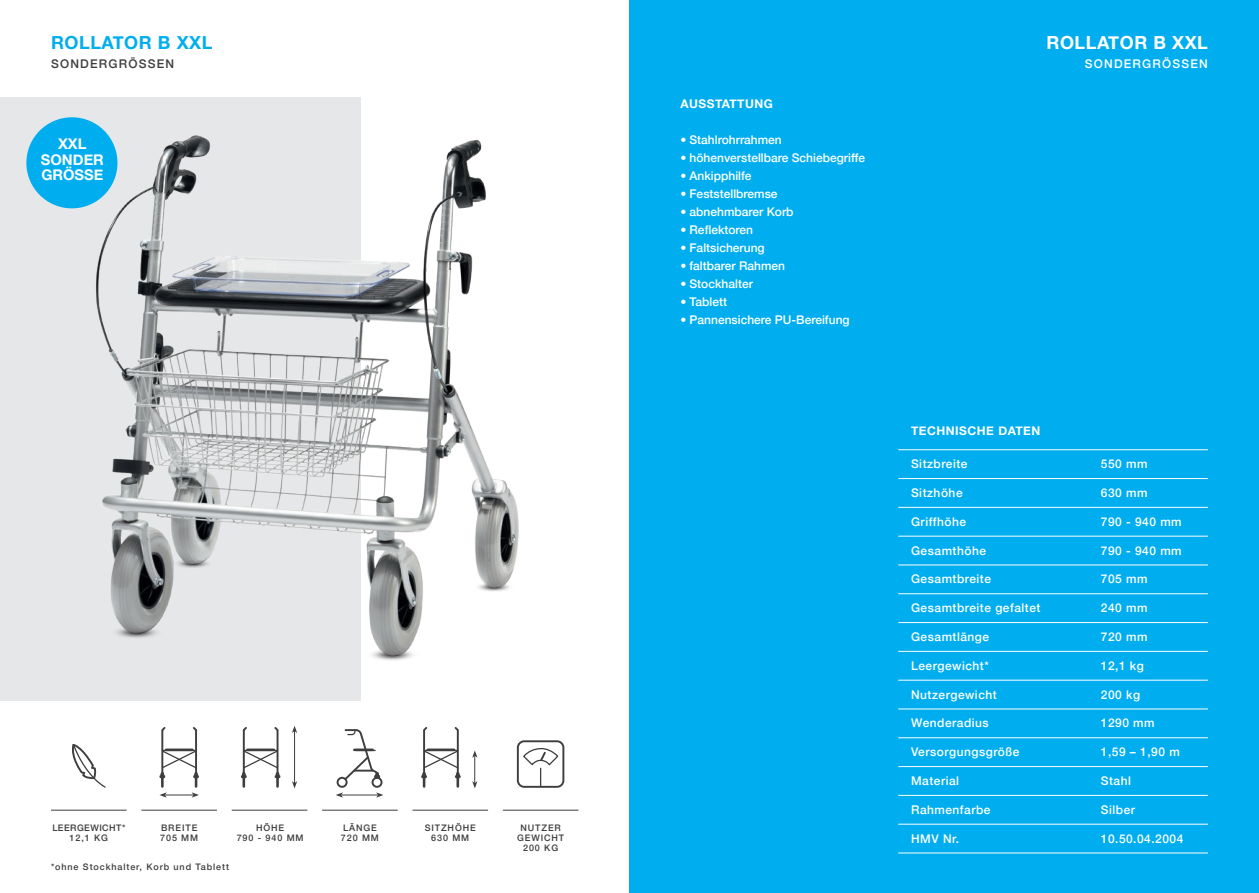
<style>
.page{position:relative;width:1259px;height:893px;background:#fff}
.page>*{position:absolute;margin:0;border:0;box-sizing:border-box;transform-origin:0 0}
.t1{font:700 18px "Helvetica Neue";letter-spacing:.03em;color:#00aeef}
.t2{font:700 18px "Helvetica Neue";letter-spacing:.03em;color:#fff}
.t3{font:700 14.7px/15.1px "Helvetica Neue";color:#fff;text-align:center}
.t4{font:500 12px "Helvetica Neue";letter-spacing:.04em;color:#fff}
.t5{font:500 12px "Helvetica Neue";color:#fff}
.t6{font:700 12px "Helvetica Neue";letter-spacing:.04em;color:#fff}
.t7{font:500 12px "Helvetica Neue";letter-spacing:.1em;color:#3e3e3f}
.t8{font:500 12px "Helvetica Neue";letter-spacing:.1em;color:#fff}
.t9{font:500 9px/9.8px "Helvetica Neue";letter-spacing:.1em;color:#3e3e3f;text-align:center}
.t10{font:500 9px/9.8px "Helvetica Neue";letter-spacing:.05em;color:#3e3e3f;text-align:center}
</style>
<div class="page">
<div style="left:0;top:97px;width:361px;height:604px;background:#e6e7e9"></div>
<svg style="left:72px;top:743px;width:34px;height:45px"></svg>
<svg style="left:159px;top:727px;width:40px;height:59px"></svg>
<svg style="left:241px;top:727px;width:39px;height:59px"></svg>
<hr style="left:163px;top:795px;width:33px;height:1px;background:#3e3e3f">
<svg style="left:159px;top:792px;width:8px;height:6px"></svg>
<svg style="left:192px;top:792px;width:7px;height:6px"></svg>
<hr style="left:294px;top:730px;width:1px;height:55px;background:#3e3e3f">
<svg style="left:292px;top:781px;width:5px;height:7px"></svg>
<svg style="left:292px;top:726px;width:5px;height:7px"></svg>
<hr style="left:340px;top:795px;width:39px;height:1px;background:#3e3e3f">
<svg style="left:336px;top:792px;width:7px;height:6px"></svg>
<svg style="left:376px;top:792px;width:7px;height:6px"></svg>
<div style="left:371px;top:777px;width:11px;height:11px;border:2px solid #3e3e3f;border-radius:50%"></div>
<svg style="left:344px;top:729px;width:36px;height:53px"></svg>
<div style="left:337px;top:777px;width:10px;height:11px;border:2px solid #3e3e3f;border-radius:50%"></div>
<hr style="left:51px;top:810px;width:76px;height:1px;background:#3e3e3f">
<hr style="left:141px;top:810px;width:76px;height:1px;background:#3e3e3f">
<hr style="left:232px;top:810px;width:75px;height:1px;background:#3e3e3f">
<hr style="left:322px;top:810px;width:76px;height:1px;background:#3e3e3f">
<div style="left:517px;top:740px;width:47px;height:48px;border:2px solid #3e3e3f;border-radius:6px"></div>
<svg style="left:522px;top:748px;width:37px;height:39px"></svg>
<hr style="left:503px;top:810px;width:75px;height:1px;background:#3e3e3f">
<svg style="left:421px;top:727px;width:40px;height:59px"></svg>
<hr style="left:474px;top:755px;width:1px;height:30px;background:#3e3e3f">
<svg style="left:472px;top:781px;width:5px;height:7px"></svg>
<svg style="left:472px;top:750px;width:5px;height:8px"></svg>
<hr style="left:412px;top:810px;width:76px;height:1px;background:#3e3e3f">
<img style="left:89px;top:126px;width:430px;height:534px">
<div style="left:26px;top:117px;width:91px;height:91px;background:#00aeef;border-radius:50%"></div>
<div style="left:629px;top:0;width:630px;height:893px;background:#00aeef"></div>
<hr style="left:898px;top:449px;width:310px;height:1px;background:#fff">
<hr style="left:898px;top:478px;width:310px;height:1px;background:#fff">
<hr style="left:898px;top:507px;width:310px;height:1px;background:#fff">
<hr style="left:898px;top:536px;width:310px;height:1px;background:#fff">
<hr style="left:898px;top:565px;width:310px;height:1px;background:#fff">
<hr style="left:898px;top:593px;width:310px;height:1px;background:#fff">
<hr style="left:898px;top:622px;width:310px;height:1px;background:#fff">
<hr style="left:898px;top:651px;width:310px;height:1px;background:#fff">
<hr style="left:898px;top:680px;width:310px;height:1px;background:#fff">
<hr style="left:898px;top:709px;width:310px;height:1px;background:#fff">
<hr style="left:898px;top:737px;width:310px;height:1px;background:#fff">
<hr style="left:898px;top:766px;width:310px;height:1px;background:#fff">
<hr style="left:898px;top:795px;width:310px;height:1px;background:#fff">
<hr style="left:898px;top:824px;width:310px;height:1px;background:#fff">
<hr style="left:898px;top:853px;width:310px;height:1px;background:#fff">
<h1 class="t1" style="left:51px;top:29px;width:163px">ROLLATOR B XXL</h1>
<p class="t7" style="left:51px;top:54px;width:125px">SONDERGRÖSSEN</p>
<p class="t3" style="left:41px;top:137px;width:64px">XXL<br>SONDER<br>GRÖSSE</p>
<p class="t10" style="left:52px;top:822px;width:74px">LEERGEWICHT*<br>12,1 KG</p>
<p class="t9" style="left:160px;top:822px;width:40px;text-align:left">BREITE<br>705 MM</p>
<p class="t9" style="left:237px;top:822px;width:68px">HÖHE<br>790 - 940 MM</p>
<p class="t9" style="left:341px;top:822px;width:40px;text-align:left">LÄNGE<br>720 MM</p>
<p class="t9" style="left:517px;top:822px;width:49px">NUTZER<br>GEWICHT<br>200 KG</p>
<p class="t9" style="left:425px;top:822px;width:53px">SITZHÖHE<br>630 MM</p>
<p class="t9" style="left:51px;top:861px;width:179px">*ohne Stockhalter, Korb und Tablett</p>
<p class="t6" style="left:680px;top:95px;width:94px">AUSSTATTUNG</p>
<p class="t5" style="left:680px;top:131px;width:103px">• Stahlrohrrahmen</p>
<p class="t5" style="left:680px;top:149px;width:186px">• höhenverstellbare Schiebegriffe</p>
<p class="t5" style="left:680px;top:167px;width:73px">• Ankipphilfe</p>
<p class="t5" style="left:680px;top:185px;width:99px">• Feststellbremse</p>
<p class="t5" style="left:680px;top:203px;width:115px">• abnehmbarer Korb</p>
<p class="t5" style="left:680px;top:221px;width:74px">• Reflektoren</p>
<p class="t5" style="left:680px;top:239px;width:86px">• Faltsicherung</p>
<p class="t5" style="left:680px;top:257px;width:106px">• faltbarer Rahmen</p>
<p class="t5" style="left:680px;top:275px;width:74px">• Stockhalter</p>
<p class="t5" style="left:680px;top:293px;width:48px">• Tablett</p>
<p class="t5" style="left:680px;top:311px;width:171px">• Pannensichere PU-Bereifung</p>
<h1 class="t2" style="left:1046px;top:29px;width:163px">ROLLATOR B XXL</h1>
<p class="t8" style="left:1084px;top:54px;width:125px">SONDERGRÖSSEN</p>
<p class="t6" style="left:911px;top:421px;width:131px">TECHNISCHE DATEN</p>
<p class="t4" style="left:911px;top:454px;width:58px">Sitzbreite</p>
<p class="t4" style="left:1101px;top:454px;width:48px">550 mm</p>
<p class="t4" style="left:911px;top:483px;width:53px">Sitzhöhe</p>
<p class="t4" style="left:1101px;top:483px;width:48px">630 mm</p>
<p class="t4" style="left:911px;top:512px;width:56px">Griffhöhe</p>
<p class="t4" style="left:1101px;top:512px;width:82px">790 - 940 mm</p>
<p class="t4" style="left:911px;top:541px;width:76px">Gesamthöhe</p>
<p class="t4" style="left:1101px;top:541px;width:82px">790 - 940 mm</p>
<p class="t4" style="left:911px;top:569px;width:81px">Gesamtbreite</p>
<p class="t4" style="left:1101px;top:569px;width:48px">705 mm</p>
<p class="t4" style="left:911px;top:598px;width:131px">Gesamtbreite gefaltet</p>
<p class="t4" style="left:1101px;top:598px;width:48px">240 mm</p>
<p class="t4" style="left:911px;top:627px;width:80px">Gesamtlänge</p>
<p class="t4" style="left:1101px;top:627px;width:48px">720 mm</p>
<p class="t4" style="left:911px;top:656px;width:79px">Leergewicht*</p>
<p class="t4" style="left:1101px;top:656px;width:45px">12,1 kg</p>
<p class="t4" style="left:911px;top:685px;width:87px">Nutzergewicht</p>
<p class="t4" style="left:1101px;top:685px;width:41px">200 kg</p>
<p class="t4" style="left:911px;top:713px;width:79px">Wenderadius</p>
<p class="t4" style="left:1101px;top:713px;width:55px">1290 mm</p>
<p class="t4" style="left:911px;top:742px;width:110px">Versorgungsgröße</p>
<p class="t4" style="left:1101px;top:742px;width:80px">1,59 – 1,90 m</p>
<p class="t4" style="left:911px;top:771px;width:50px">Material</p>
<p class="t4" style="left:1101px;top:771px;width:32px">Stahl</p>
<p class="t4" style="left:911px;top:800px;width:81px">Rahmenfarbe</p>
<p class="t4" style="left:1101px;top:800px;width:36px">Silber</p>
<p class="t4" style="left:911px;top:829px;width:49px">HMV Nr.</p>
<p class="t4" style="left:1101px;top:829px;width:84px">10.50.04.2004</p>
</div>
